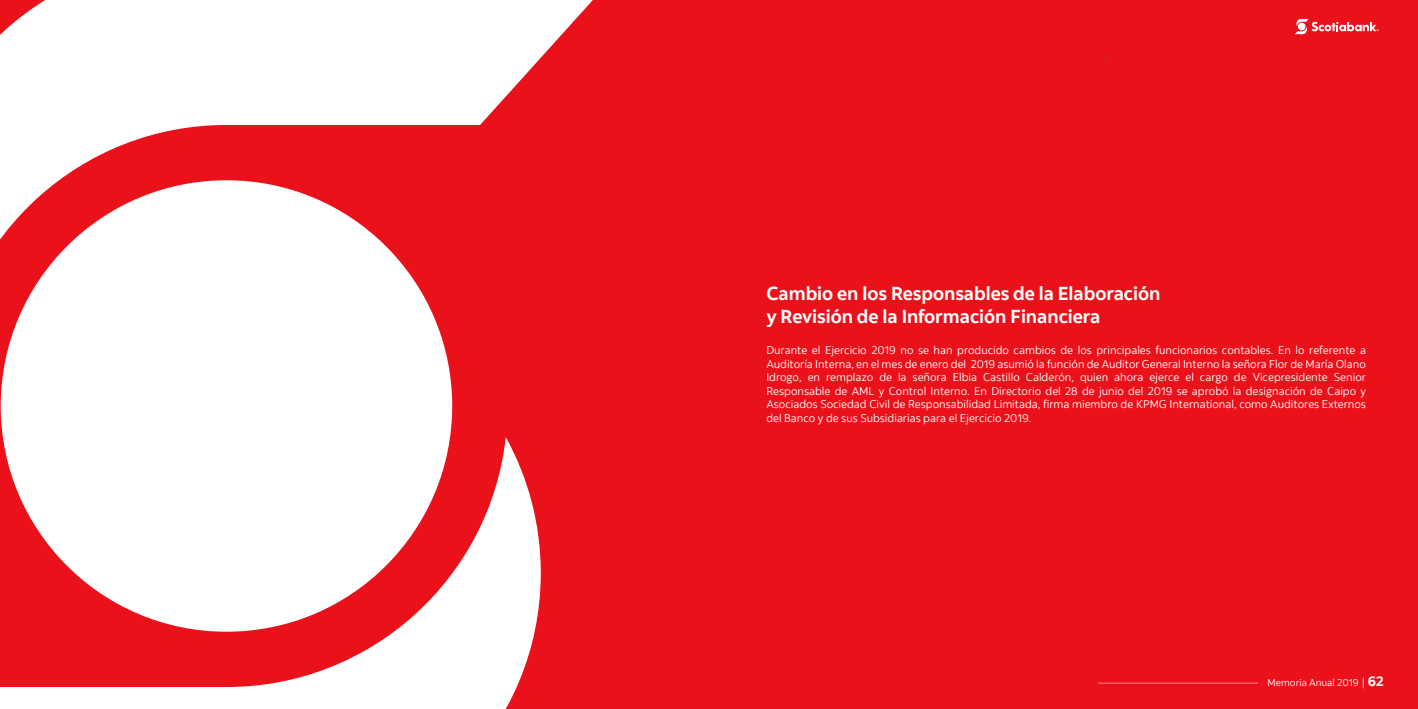
<style>
.page{position:relative;width:1418px;height:709px;background:#fff}
.page>*{position:absolute;margin:0;border:0;box-sizing:border-box;transform-origin:0 0}
.t1{font:700 18.75px/22.5px "Scotia";color:#fff}
.t2{font:11.25px/13.5px "Scotia";color:#fff;text-align:justify}
.t3{font:11.25px "Scotia";color:#575756}
.t4{font:10px "Scotia";color:#fff}
.s1{font-size:11.25px}
.s2{font-weight:700;font-size:13.75px}
</style>
<div class="page">
<div style="left:0;top:0;width:1417px;height:709px;background:#ea111a"></div>
<svg style="left:0;top:0;width:593px;height:375px"></svg>
<svg style="left:0;top:437px;width:541px;height:272px"></svg>
<div style="left:1px;top:180px;width:451px;height:451px;background:#fff;border-radius:50%"></div>
<svg style="left:1295px;top:19px;width:83px;height:15px"></svg>
<div style="left:1297px;top:23px;width:8px;height:7px;background:#fff;border-radius:50%"></div>
<hr style="left:1098px;top:683px;width:159px;height:1px;background:#ff949a">
<p class="t3" style="left:1103px;top:50px;width:6px">-</p>
<h1 class="t1" style="left:766px;top:282px;width:395px">Cambio en los Responsables de la Elaboración y Revisión de la Información Financiera</h1>
<p class="t2" style="left:766px;top:343px;width:601px">Durante el Ejercicio 2019 no se han producido cambios de los principales funcionarios contables. En lo referente a Auditoría Interna, en el mes de enero del 2019 asumió la función de Auditor General Interno la señora Flor de María Olano Idrogo, en remplazo de la señora Elbia Castillo Calderón, quien ahora ejerce el cargo de Vicepresidente Senior Responsable de AML y Control Interno. En Directorio del 28 de junio del 2019 se aprobó la designación de Caipo y Asociados Sociedad Civil de Responsabilidad Limitada, firma miembro de KPMG International, como Auditores Externos del Banco y de sus Subsidiarias para el Ejercicio 2019.</p>
<p class="t4" style="left:1267px;top:676px;width:118px">Memoria Anual 2019 <span class="s1">|</span> <span class="s2">62</span></p>
</div>
